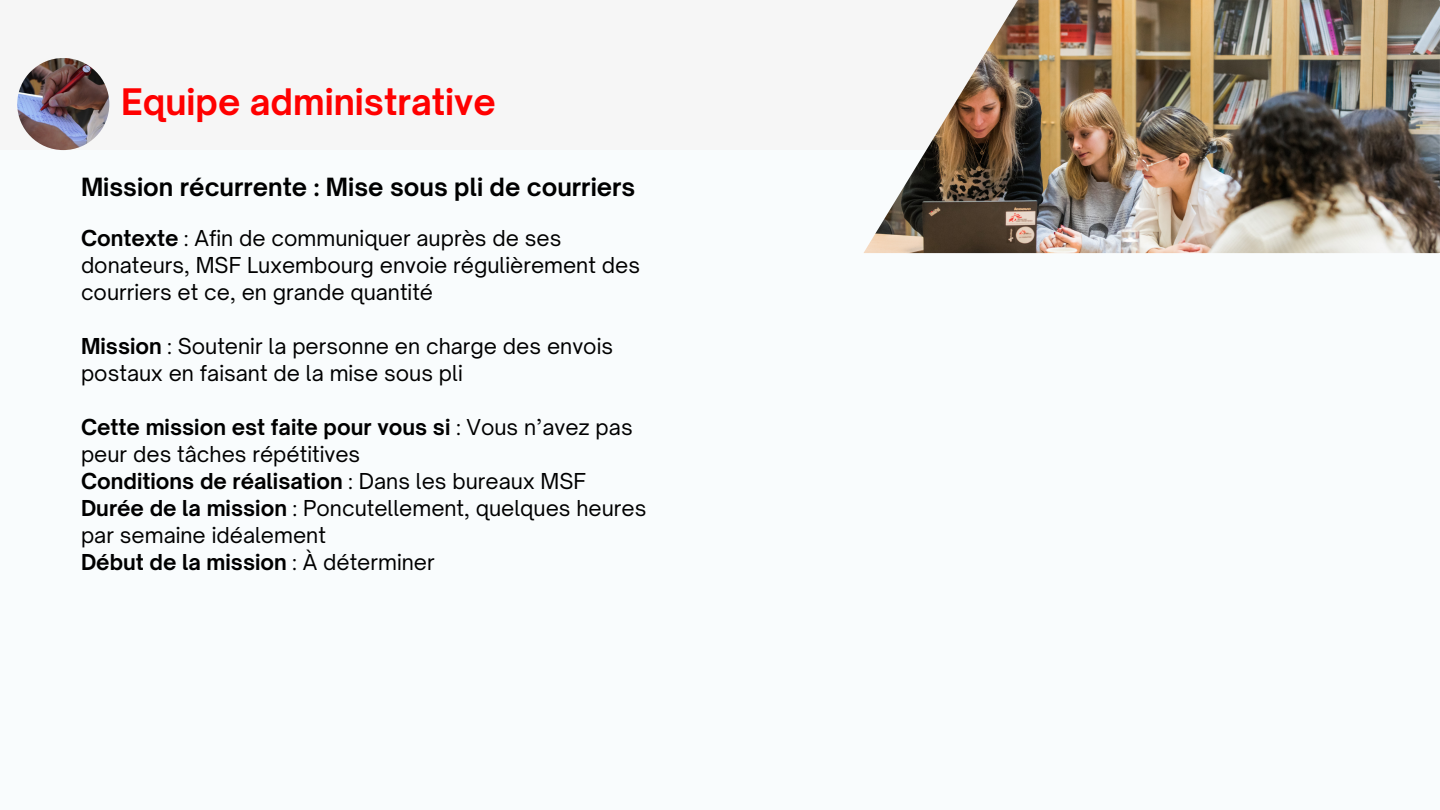
<style>
.page{position:relative;width:1440px;height:810px;background:#f6f6f6}
.page>*{position:absolute;margin:0;border:0;box-sizing:border-box;transform-origin:0 0}
.t1{font:700 35px "Open Sauce One";color:#f00}
.t2{font:700 24px "Open Sauce One";color:#000}
.t3{font:21px/27px "Open Sauce One";color:#000}
.s1{font-weight:700}
</style>
<div class="page">
<div style="left:0;top:150px;width:1440px;height:660px;background:#f9fcfd"></div>
<img style="left:864px;top:0;width:576px;height:253px">
<img style="left:17px;top:58px;width:92px;height:92px;border-radius:50%">
<h1 class="t1" style="left:121px;top:80px;width:376px">Equipe administrative</h1>
<p class="t2" style="left:81px;top:172px;width:556px">Mission récurrente : Mise sous pli de courriers</p>
<p class="t3" style="left:81px;top:225px;width:561px"><span class="s1">Contexte</span> : Afin de communiquer auprès de ses donateurs, MSF Luxembourg envoie régulièrement des courriers et ce, en grande quantité</p>
<p class="t3" style="left:81px;top:333px;width:534px"><span class="s1">Mission</span> : Soutenir la personne en charge des envois postaux en faisant de la mise sous pli</p>
<p class="t3" style="left:81px;top:414px;width:567px"><span class="s1">Cette mission est faite pour vous si</span> : Vous n’avez pas peur des tâches répétitives<br><span class="s1">Conditions de réalisation</span> : Dans les bureaux MSF <span class="s1">Durée de la mission</span> : Poncutellement, quelques heures par semaine idéalement<br><span class="s1">Début de la mission</span> : À déterminer</p>
</div>
